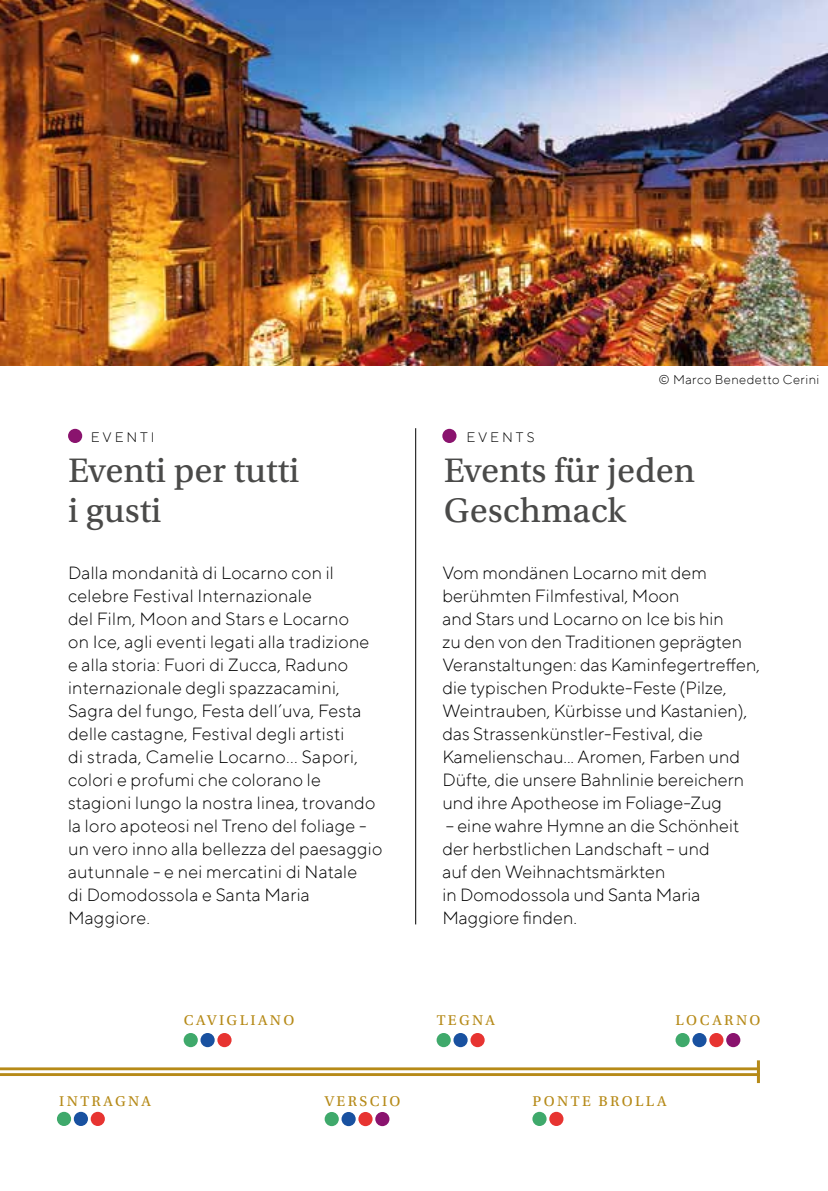
<style>
.page{position:relative;width:828px;height:1191px;background:#fff}
.page>*{position:absolute;margin:0;border:0;box-sizing:border-box;transform-origin:0 0}
.t1{font:36px/40px "Utopia Std Capt";color:#4a4a49}
.t2{font:300 18px/23px "TT Norms";color:#000}
.t3{font:15px "Utopia Std Capt";letter-spacing:.16em;color:#b68a18}
.t4{font:300 14px "TT Norms";letter-spacing:.21em;color:#000}
.t5{font:300 13px "TT Norms";letter-spacing:.03em;color:#000}
</style>
<div class="page">
<div style="left:68px;top:429px;width:14px;height:14px;background:#8a136e;border-radius:50%"></div>
<hr style="left:415px;top:428px;width:1px;height:496px;background:#000">
<div style="left:442px;top:429px;width:14px;height:14px;background:#8a136e;border-radius:50%"></div>
<img style="left:0;top:0;width:828px;height:366px">
<hr style="left:0;top:1067px;width:760px;height:3px;background:#b68a18">
<hr style="left:0;top:1073px;width:760px;height:3px;background:#b68a18">
<hr style="left:757px;top:1060px;width:3px;height:23px;background:#b68a18">
<div style="left:436px;top:1033px;width:15px;height:14px;background:#3fa96b;border-radius:50%"></div>
<div style="left:453px;top:1033px;width:14px;height:14px;background:#1951a0;border-radius:50%"></div>
<div style="left:57px;top:1111px;width:14px;height:15px;background:#3fa96b;border-radius:50%"></div>
<div style="left:74px;top:1111px;width:14px;height:15px;background:#1951a0;border-radius:50%"></div>
<div style="left:91px;top:1111px;width:14px;height:15px;background:#e73431;border-radius:50%"></div>
<div style="left:532px;top:1111px;width:14px;height:15px;background:#3fa96b;border-radius:50%"></div>
<div style="left:549px;top:1111px;width:14px;height:15px;background:#e73431;border-radius:50%"></div>
<div style="left:470px;top:1033px;width:15px;height:14px;background:#e73431;border-radius:50%"></div>
<div style="left:675px;top:1033px;width:14px;height:14px;background:#3fa96b;border-radius:50%"></div>
<div style="left:692px;top:1033px;width:14px;height:14px;background:#1951a0;border-radius:50%"></div>
<div style="left:709px;top:1033px;width:14px;height:14px;background:#e73431;border-radius:50%"></div>
<div style="left:726px;top:1033px;width:14px;height:14px;background:#8a136e;border-radius:50%"></div>
<div style="left:325px;top:1112px;width:14px;height:14px;background:#3fa96b;border-radius:50%"></div>
<div style="left:341px;top:1112px;width:15px;height:14px;background:#1951a0;border-radius:50%"></div>
<div style="left:358px;top:1112px;width:14px;height:14px;background:#e73431;border-radius:50%"></div>
<div style="left:375px;top:1112px;width:14px;height:14px;background:#8a136e;border-radius:50%"></div>
<div style="left:184px;top:1033px;width:14px;height:14px;background:#3fa96b;border-radius:50%"></div>
<div style="left:200px;top:1033px;width:15px;height:14px;background:#1951a0;border-radius:50%"></div>
<div style="left:217px;top:1033px;width:15px;height:14px;background:#e73431;border-radius:50%"></div>
<p class="t4" style="left:91px;top:428px;width:65px">EVENTI</p>
<h1 class="t1" style="left:68px;top:451px;width:233px">Eventi per tutti i gusti</h1>
<p class="t2" style="left:68px;top:560px;width:316px">Dalla mondanità di Locarno con il celebre Festival Internazionale<br>del Film, Moon and Stars e Locarno<br>on Ice, agli eventi legati alla tradizione e alla storia: Fuori di Zucca, Raduno internazionale degli spazzacamini, Sagra del fungo, Festa dell’uva, Festa delle castagne, Festival degli artisti<br>di strada, Camelie Locarno... Sapori, colori e profumi che colorano le stagioni lungo la nostra linea, trovando la loro apoteosi nel Treno del foliage - un vero inno alla bellezza del paesaggio autunnale - e nei mercatini di Natale<br>di Domodossola e Santa Maria Maggiore.</p>
<p class="t4" style="left:466px;top:428px;width:70px">EVENTS</p>
<p class="t5" style="left:658px;top:371px;width:162px">© Marco Benedetto Cerini</p>
<h1 class="t1" style="left:444px;top:451px;width:253px">Events für jeden<br>Geschmack</h1>
<p class="t2" style="left:442px;top:560px;width:319px">Vom mondänen Locarno mit dem berühmten Filmfestival, Moon<br>and Stars und Locarno on Ice bis hin<br>zu den von den Traditionen geprägten Veranstaltungen: das Kaminfegertreffen, die typischen Produkte-Feste (Pilze, Weintrauben, Kürbisse und Kastanien), das Strassenkünstler-Festival, die Kamelienschau... Aromen, Farben und Düfte, die unsere Bahnlinie bereichern und ihre Apotheose im Foliage-Zug</p>
<p class="t2" style="left:442px;top:813px;width:299px">– eine wahre Hymne an die Schönheit der herbstlichen Landschaft – und<br>auf den Weihnachtsmärkten<br>in Domodossola und Santa Maria<br>Maggiore finden.</p>
<p class="t3" style="left:59px;top:1092px;width:93px">INTRAGNA</p>
<p class="t3" style="left:184px;top:1012px;width:112px">CAVIGLIANO</p>
<p class="t3" style="left:437px;top:1012px;width:60px">TEGNA</p>
<p class="t3" style="left:675px;top:1012px;width:86px">LOCARNO</p>
<p class="t3" style="left:325px;top:1092px;width:77px">VERSCIO</p>
<p class="t3" style="left:532px;top:1092px;width:136px">PONTE BROLLA</p>
</div>
